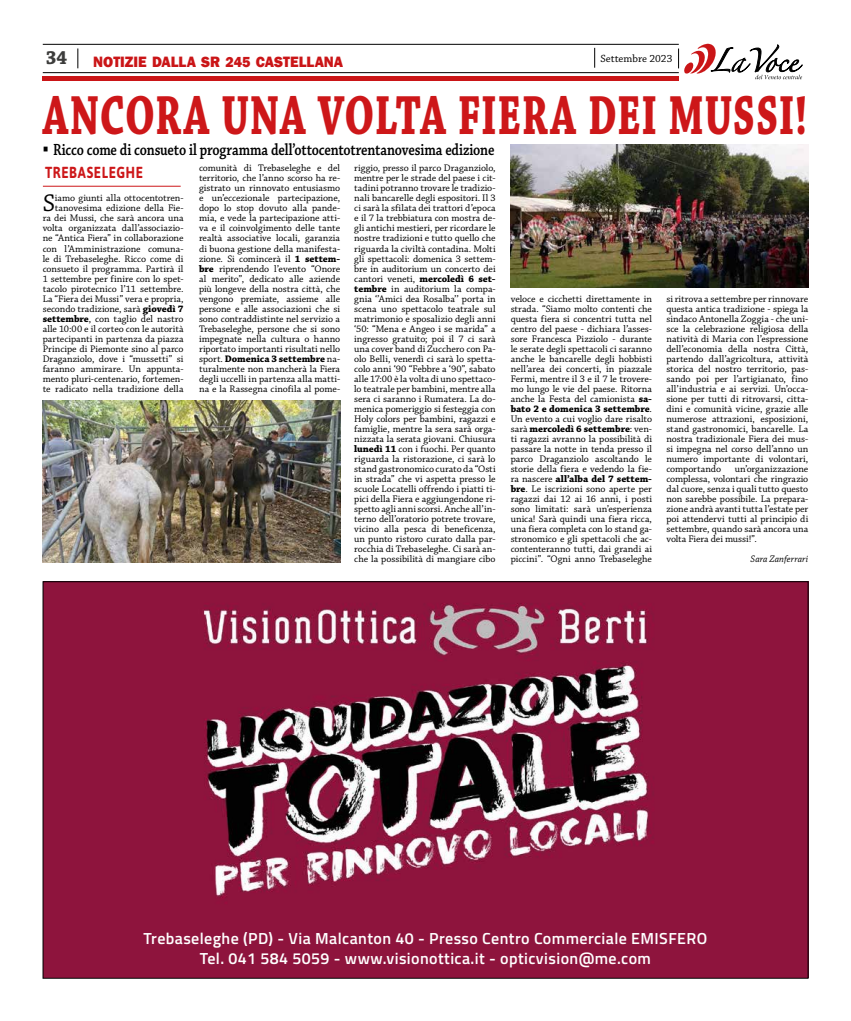
<style>
.page{position:relative;width:851px;height:1021px;background:#fff}
.page>*{position:absolute;margin:0;border:0;box-sizing:border-box;transform-origin:0 0}
.t1{font:700 58px "Chaparral Pro";letter-spacing:.02em;color:#cd1719;scale:.7 1}
.t2{font:25.4px "Chaparral Pro";color:#000}
.t3{font:700 20px "Chaparral Pro";color:#3c3c3b;scale:.95 1}
.t4{font:600 17px "Chaparral Pro";letter-spacing:-.01em;color:#000;scale:.81 1}
.t5{font:600 16px/19.2px "Titillium";letter-spacing:.025em;color:#fff;text-align:center}
.t6{font:700 16px "Asap";letter-spacing:.045em;color:#cd1719;scale:.82 1}
.t7{font:800 15.4px "Franklin Gothic";color:#ca1517;scale:.95 1}
.t8{font:11px "Chaparral Pro";color:#000}
.t9{font:10px/10px "Chaparral Pro";letter-spacing:-.005em;color:#000;text-align:justify}
.t10{font:italic 10px "Chaparral Pro";letter-spacing:.005em;color:#000;scale:.95 1}
.s1{font-size:15px}
.s2{font-family:"Arial";font-weight:700;font-size:18px}
.s3{font-weight:700}
</style>
<div class="page">
<div style="left:43px;top:76px;width:635px;height:5px;background:#ca1517"></div>
<hr style="left:43px;top:44px;width:635px;height:1px;background:#000">
<svg style="left:78px;top:48px;width:1px;height:20px"></svg>
<svg style="left:594px;top:48px;width:1px;height:20px"></svg>
<svg style="left:678px;top:44px;width:124px;height:35px"></svg>
<hr style="left:43px;top:72px;width:635px;height:1px;background:#000">
<hr style="left:43px;top:186px;width:138px;height:1px;background:#cd1719">
<div style="left:43px;top:581px;width:765px;height:397px;background:#8e143d"></div>
<img style="left:203px;top:603px;width:451px;height:301px">
<img style="left:43px;top:400px;width:297px;height:162px">
<img style="left:510px;top:145px;width:298px;height:142px">
<h3 class="t3" style="left:46px;top:46px;width:24px">34</h3>
<h3 class="t7" style="left:93px;top:52px;width:264px">NOTIZIE DALLA SR <span class="s1">245</span> CASTELLANA</h3>
<p class="t8" style="left:600px;top:53px;width:73px">Settembre 2023</p>
<h1 class="t1" style="left:43px;top:81px;width:1094px">ANCORA UNA VOLTA FIERA DEI MUSSI!</h1>
<h3 class="t4" style="left:43px;top:140px;width:558px"><span class="s2">▪</span> Ricco come di consueto il programma dell’ottocentotrentanovesima edizione</h3>
<h2 class="t2" style="left:43px;top:189px;width:14px">S</h2>
<h3 class="t6" style="left:45px;top:162px;width:121px">TREBASELEGHE</h3>
<p class="t9" style="left:199px;top:164px;width:143px">comunità di Trebaseleghe e del territorio, che l’anno scorso ha re&shy;gistrato un rinnovato entusiasmo e un’eccezionale partecipazione, dopo lo stop dovuto alla pande&shy;mia, e vede la partecipazione atti&shy;va e il coinvolgimento delle tante realtà associative locali, garanzia di buona gestione della manifesta&shy;zione. Si comincerà il <span class="s3">1 settem&shy;bre</span> riprendendo l’evento “Onore al merito”, dedicato alle aziende più longeve della nostra città, che vengono premiate, assieme alle persone e alle associazioni che si sono contraddistinte nel servizio a Trebaseleghe, persone che si sono impegnate nella cultura o hanno riportato importanti risultati nello sport. <span class="s3">Domenica 3 settembre</span> na&shy;turalmente non mancherà la Fiera degli uccelli in partenza alla matti&shy;na e la Rassegna cinofila al pome-</p>
<p class="t9" style="left:354px;top:164px;width:143px">riggio, presso il parco Draganziolo, mentre per le strade del paese i cit&shy;tadini potranno trovare le tradizio&shy;nali bancarelle degli espositori. Il 3 ci sarà la sfilata dei trattori d’epoca e il 7 la trebbiatura con mostra de&shy;gli antichi mestieri, per ricordare le nostre tradizioni e tutto quello che riguarda la civiltà contadina. Molti gli spettacoli: domenica 3 settem&shy;bre in auditorium un concerto dei cantori veneti, <span class="s3">mercoledì 6 set&shy;tembre</span> in auditorium la compa&shy;gnia ‘’Amici dea Rosalba’’ porta in scena uno spettacolo teatrale sul matrimonio e sposalizio degli anni ‘50: “Mena e Angeo i se marida” a ingresso gratuito; poi il 7 ci sarà una cover band di Zucchero con Pa&shy;olo Belli, venerdì ci sarà lo spetta&shy;colo anni ‘90 “Febbre a ‘90”, sabato alle 17:00 è la volta di uno spettaco&shy;lo teatrale per bambini, mentre alla sera ci saranno i Rumatera. La do&shy;menica pomeriggio si festeggia con Holy colors per bambini, ragazzi e famiglie, mentre la sera sarà orga&shy;nizzata la serata giovani. Chiusura <span class="s3">lunedì 11</span> con i fuochi. Per quanto riguarda la ristorazione, ci sarà lo stand gastronomico curato da “Osti in strada” che vi aspetta presso le scuole Locatelli offrendo i piatti ti&shy;pici della Fiera e aggiungendone ri&shy;spetto agli anni scorsi. Anche all’in&shy;terno dell’oratorio potrete trovare, vicino alla pesca di beneficenza, un punto ristoro curato dalla par&shy;rocchia di Trebaseleghe. Ci sarà an&shy;che la possibilità di mangiare cibo</p>
<p class="t9" style="left:43px;top:194px;width:142px;text-align:right">iamo giunti alla ottocentotren&shy;tanovesima edizione della Fie-<br>ra dei Mussi, che sarà ancora una volta organizzata dall’associazio&shy;ne “Antica Fiera” in collaborazione con l’Amministrazione comuna&shy;le di Trebaseleghe. Ricco come di consueto il programma. Partirà il 1 settembre per finire con lo spet&shy;tacolo pirotecnico l’11 settembre.<br>La “Fiera dei Mussi” vera e propria, secondo tradizione, sarà <span class="s3">giovedì 7 settembre</span>, con taglio del nastro alle 10:00 e il corteo con le autorità partecipanti in partenza da piazza Principe di Piemonte sino al parco Draganziolo, dove i “mussetti” si faranno ammirare. Un appunta&shy;mento pluri-centenario, fortemen&shy;te radicato nella tradizione della</p>
<p class="t9" style="left:510px;top:294px;width:143px">veloce e cicchetti direttamente in strada. “Siamo molto contenti che questa fiera si concentri tutta nel centro del paese - dichiara l’asses&shy;sore Francesca Pizziolo - durante le serate degli spettacoli ci saranno anche le bancarelle degli hobbisti nell’area dei concerti, in piazzale Fermi, mentre il 3 e il 7 le trovere&shy;mo lungo le vie del paese. Ritorna anche la Festa del camionista <span class="s3">sa&shy;bato 2 e domenica 3 settembre</span>.<br>Un evento a cui voglio dare risalto sarà <span class="s3">mercoledì 6 settembre</span>: ven&shy;ti ragazzi avranno la possibilità di passare la notte in tenda presso il parco Draganziolo ascoltando le storie della fiera e vedendo la fie&shy;ra nascere <span class="s3">all’alba del 7 settem&shy;bre</span>. Le iscrizioni sono aperte per ragazzi dai 12 ai 16 anni, i posti sono limitati: sarà un’esperienza unica! Sarà quindi una fiera ricca, una fiera completa con lo stand ga&shy;stronomico e gli spettacoli che ac&shy;contenteranno tutti, dai grandi ai piccini”. “Ogni anno Trebaseleghe</p>
<p class="t9" style="left:666px;top:294px;width:143px">si ritrova a settembre per rinnovare questa antica tradizione - spiega la sindaco Antonella Zoggia - che uni&shy;sce la celebrazione religiosa della natività di Maria con l’espressione dell’economia della nostra Città, partendo dall’agricoltura, attività storica del nostro territorio, pas&shy;sando poi per l’artigianato, fino all’industria e ai servizi. Un’occa&shy;sione per tutti di ritrovarsi, citta&shy;dini e comunità vicine, grazie alle numerose attrazioni, esposizioni, stand gastronomici, bancarelle. La nostra tradizionale Fiera dei mus&shy;si impegna nel corso dell’anno un numero importante di volontari, comportando</p>
<p class="t9" style="left:666px;top:464px;width:143px;text-indent:68px">un’organizzazione complessa, volontari che ringrazio dal cuore, senza i quali tutto questo non sarebbe possibile. La prepara&shy;zione andrà avanti tutta l’estate per poi attendervi tutti al principio di settembre, quando sarà ancora una volta Fiera dei mussi!”.</p>
<p class="t10" style="left:750px;top:553px;width:62px">Sara Zanferrari</p>
<h3 class="t5" style="left:143px;top:928px;width:565px">Trebaseleghe (PD) - Via Malcanton 40 - Presso Centro Commerciale EMISFERO<br>Tel. 041 584 5059 - www.visionottica.it - opticvision@me.com</h3>
</div>
